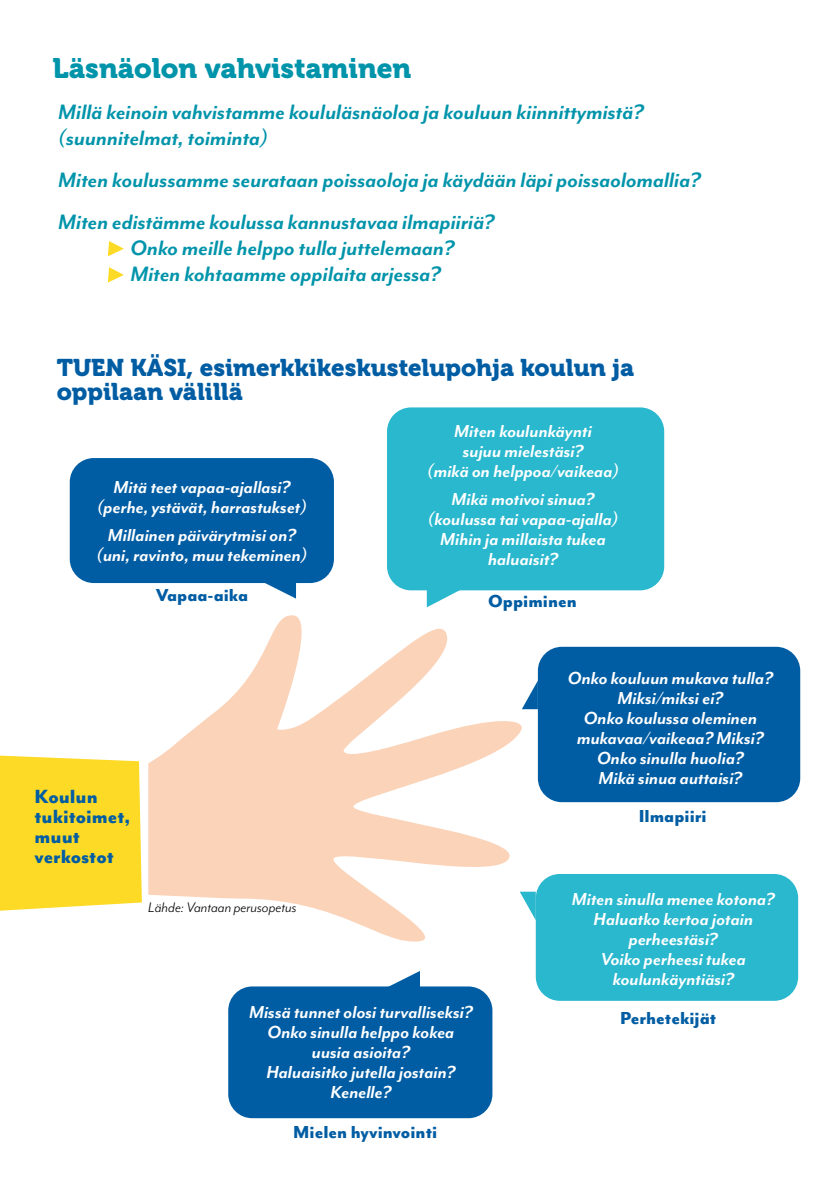
<style>
.page{position:relative;width:840px;height:1191px;background:#fff}
.page>*{position:absolute;margin:0;border:0;box-sizing:border-box;transform-origin:0 0}
.t1{font:28px "Museo 900";color:#0094aa}
.t2{font:italic 700 24px/26px "Mr Eaves Mod OT";color:#0094aa}
.t3{font:24px/24px "Museo 900";color:#005da3}
.t4{font:800 22px/20px "Mr Eaves Mod OT";color:#005da3}
.t5{font:italic 700 20px/20px "Mr Eaves Mod OT";color:#fff;text-align:center}
.t6{font:800 20px "Mr Eaves Mod OT";color:#005da3}
.t7{font:italic 16px "Mr Eaves Mod OT";color:#000}
</style>
<div class="page">
<div style="left:228px;top:986px;width:264px;height:132px;background:#005da3;border-radius:24px"></div>
<svg style="left:387px;top:971px;width:33px;height:16px"></svg>
<div style="left:535px;top:874px;width:262px;height:126px;background:#29b8ce;border-radius:24px"></div>
<svg style="left:531px;top:891px;width:4px;height:28px"></svg>
<div style="left:70px;top:458px;width:264px;height:125px;background:#005da3;border-radius:24px"></div>
<svg style="left:264px;top:583px;width:32px;height:15px"></svg>
<div style="left:387px;top:407px;width:276px;height:183px;background:#29b8ce;border-radius:24px"></div>
<svg style="left:426px;top:590px;width:34px;height:17px"></svg>
<div style="left:537px;top:647px;width:262px;height:155px;background:#005da3;border-radius:24px"></div>
<svg style="left:531px;top:682px;width:6px;height:27px"></svg>
<svg style="left:148px;top:615px;width:383px;height:327px"></svg>
<div style="left:0;top:755px;width:142px;height:155px;background:#fdda25"></div>
<svg style="left:108px;top:241px;width:16px;height:15px"></svg>
<svg style="left:108px;top:267px;width:16px;height:15px"></svg>
<h1 class="t1" style="left:53px;top:52px;width:360px">Läsnäolon vahvistaminen</h1>
<p class="t2" style="left:58px;top:100px;width:586px">Millä keinoin vahvistamme koululäsnäoloa ja kouluun kiinnittymistä? (suunnitelmat, toiminta)</p>
<p class="t2" style="left:58px;top:160px;width:643px;line-height:42px">Miten koulussamme seurataan poissaoloja ja käydään läpi poissaolomallia?<br>Miten edistämme koulussa kannustavaa ilmapiiriä?</p>
<p class="t2" style="left:130px;top:236px;width:325px">Onko meille helppo tulla juttelemaan?<br>Miten kohtaamme oppilaita arjessa?</p>
<p class="t3" style="left:57px;top:356px;width:578px">TUEN KÄSI, esimerkkikeskustelupohja koulun ja oppilaan välillä</p>
<p class="t5" style="left:97px;top:477px;width:211px">Mitä teet vapaa-ajallasi? (perhe, ystävät, harrastukset)</p>
<p class="t5" style="left:96px;top:525px;width:212px">Millainen päivärytmisi on? (uni, ravinto, muu tekeminen)</p>
<p class="t5" style="left:427px;top:421px;width:193px">Miten koulunkäynti<br>sujuu mielestäsi?<br>(mikä on helppoa/vaikeaa)</p>
<p class="t5" style="left:427px;top:489px;width:192px">Mikä motivoi sinua? (koulussa tai vapaa-ajalla)<br>Mihin ja millaista tukea haluaisit?</p>
<p class="t6" style="left:156px;top:584px;width:94px">Vapaa-aika</p>
<p class="t6" style="left:488px;top:590px;width:90px">Oppiminen</p>
<p class="t4" style="left:35px;top:787px;width:97px">Koulun tukitoimet, muut verkostot</p>
<p class="t7" style="left:148px;top:899px;width:150px">Lähde: Vantaan perusopetus</p>
<p class="t5" style="left:249px;top:1002px;width:225px">Missä tunnet olosi turvalliseksi?<br>Onko sinulla helppo kokea uusia asioita?<br>Haluaisitko jutella jostain?<br>Kenelle?</p>
<p class="t6" style="left:293px;top:1121px;width:145px">Mielen hyvinvointi</p>
<p class="t5" style="left:567px;top:668px;width:206px">Onko kouluun mukava tulla?<br>Miksi/miksi ei?<br>Onko koulussa oleminen mukavaa/vaikeaa? Miksi?<br>Onko sinulla huolia?<br>Mikä sinua auttaisi?</p>
<p class="t6" style="left:638px;top:805px;width:69px">Ilmapiiri</p>
<p class="t5" style="left:571px;top:889px;width:204px">Miten sinulla menee kotona?<br>Haluatko kertoa jotain perheestäsi?<br>Voiko perheesi tukea koulunkäyntiäsi?</p>
<p class="t6" style="left:620px;top:1007px;width:97px">Perhetekijät</p>
</div>
